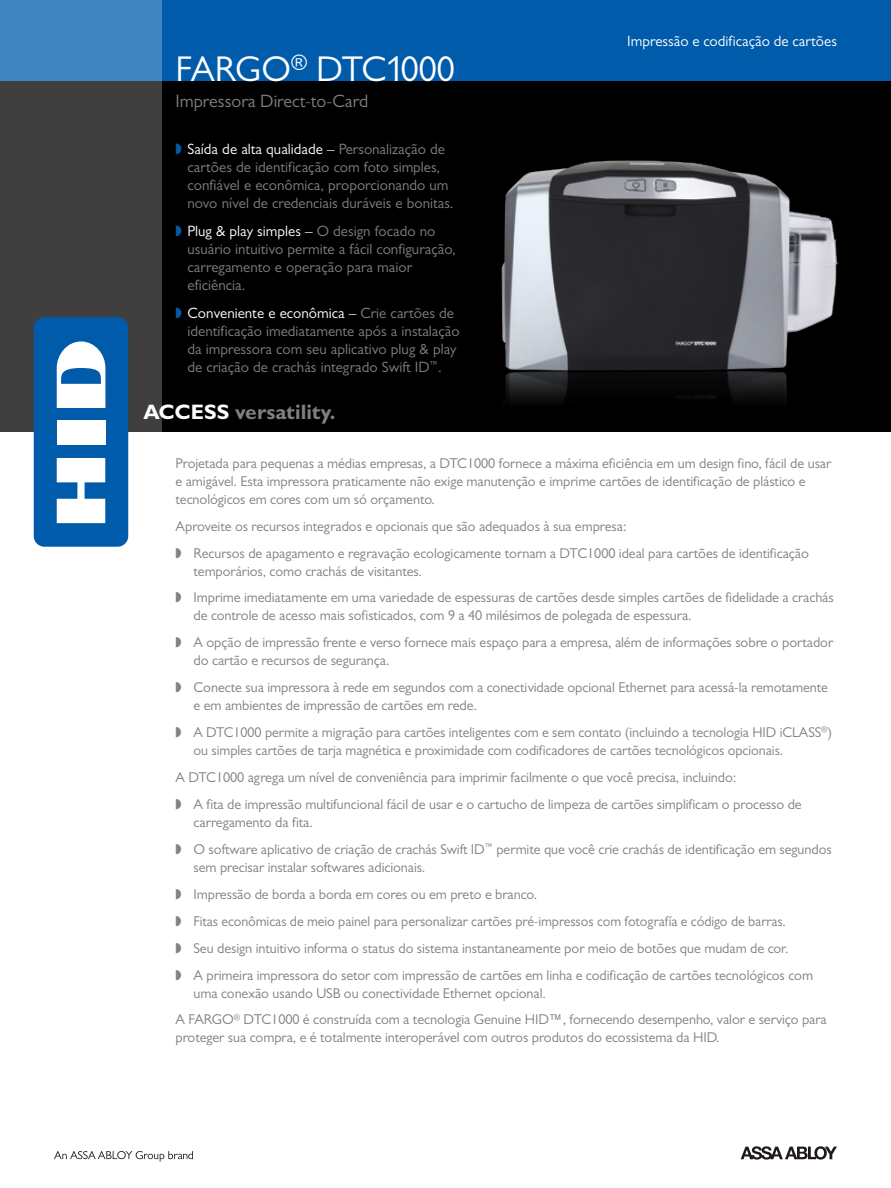
<style>
.page{position:relative;width:891px;height:1188px;background:#fff}
.page>*{position:absolute;margin:0;border:0;box-sizing:border-box;transform-origin:0 0}
.t1{font:36px "Gill Sans MT Pro";letter-spacing:-.015em;color:#fff}
._1_Tagline_White{font:700 21px "Gill Sans MT Pro";color:#7e8083}
.t2{font:18px "Gill Sans MT Pro";color:#7e8083}
.t3{font:15px/18px "Gill Sans MT Pro";color:#7e8083}
.t4{font:15px "Gill Sans MT Pro";color:#fff}
.t5{font:14.25px/18px "Gill Sans MT Pro";letter-spacing:-.005em;color:#7e8083}
.s1{color:#fff}
</style>
<div class="page">
<div style="left:0;top:0;width:891px;height:81px;background:#005baa"></div>
<div style="left:0;top:81px;width:891px;height:351px;background:#000"></div>
<svg style="left:0;top:0;width:162px;height:432px;background:#3e4e5b"></svg>
<div style="left:34px;top:317px;width:94px;height:230px;background:#005baa;border-radius:11px"></div>
<div style="left:57px;top:421px;width:48px;height:24px;background:#fff"></div>
<svg style="left:57px;top:458px;width:48px;height:65px"></svg>
<svg style="left:57px;top:341px;width:48px;height:67px"></svg>
<img style="left:501px;top:160px;width:337px;height:242px">
<svg style="left:54px;top:1151px;width:139px;height:11px"></svg>
<svg style="left:741px;top:1146px;width:96px;height:14px"></svg>
<p class="t1" style="left:176px;top:47px;width:281px">FARGO<sup>®</sup> DTC1000</p>
<p class="t2" style="left:176px;top:90px;width:194px">Impressora Direct-to-Card</p>
<p class="t3" style="left:188px;top:140px;width:267px"><span class="s1">Saída de alta qualidade –</span> Personalização de cartões de identificação com foto simples, confiável e econômica, proporcionando um novo nível de credenciais duráveis e bonitas.</p>
<p class="t3" style="left:188px;top:222px;width:270px"><span class="s1">Plug &amp; play simples –</span> O design focado no usuário intuitivo permite a fácil configuração, carregamento e operação para maior eficiência.</p>
<p class="t3" style="left:188px;top:304px;width:274px"><span class="s1">Conveniente e econômica –</span> Crie cartões de identificação imediatamente após a instalação da impressora com seu aplicativo plug &amp; play de criação de crachás integrado Swift ID<sup>™</sup>.</p>
<p class="_1_Tagline_White" style="left:143px;top:399px;width:193px"><span class="s1">ACCESS</span> versatility.</p>
<p class="t4" style="left:627px;top:32px;width:211px">Impressão e codificação de cartões</p>
<p class="t5" style="left:176px;top:454px;width:657px">Projetada para pequenas a médias empresas, a DTC1000 fornece a máxima eficiência em um design fino, fácil de usar e amigável. Esta impressora praticamente não exige manutenção e imprime cartões de identificação de plástico e tecnológicos em cores com um só orçamento.</p>
<p class="t5" style="left:176px;top:517px;width:453px">Aproveite os recursos integrados e opcionais que são adequados à sua empresa:</p>
<p class="t5" style="left:194px;top:544px;width:617px">Recursos de apagamento e regravação ecologicamente tornam a DTC1000 ideal para cartões de identificação temporários, como crachás de visitantes.</p>
<p class="t5" style="left:194px;top:589px;width:642px">Imprime imediatamente em uma variedade de espessuras de cartões desde simples cartões de fidelidade a crachás de controle de acesso mais sofisticados, com 9 a 40 milésimos de polegada de espessura.</p>
<p class="t5" style="left:194px;top:633px;width:641px">A opção de impressão frente e verso fornece mais espaço para a empresa, além de informações sobre o portador do cartão e recursos de segurança.</p>
<p class="t5" style="left:194px;top:678px;width:636px">Conecte sua impressora à rede em segundos com a conectividade opcional Ethernet para acessá-la remotamente e em ambientes de impressão de cartões em rede.</p>
<p class="t5" style="left:194px;top:723px;width:640px">A DTC1000 permite a migração para cartões inteligentes com e sem contato (incluindo a tecnologia HID iCLASS<sup>®</sup>) ou simples cartões de tarja magnética e proximidade com codificadores de cartões tecnológicos opcionais.</p>
<p class="t5" style="left:176px;top:768px;width:562px">A DTC1000 agrega um nível de conveniência para imprimir facilmente o que você precisa, incluindo:</p>
<p class="t5" style="left:194px;top:795px;width:610px">A fita de impressão multifuncional fácil de usar e o cartucho de limpeza de cartões simplificam o processo de carregamento da fita.</p>
<p class="t5" style="left:194px;top:840px;width:640px">O software aplicativo de criação de crachás Swift ID<sup>™</sup> permite que você crie crachás de identificação em segundos sem precisar instalar softwares adicionais.</p>
<p class="t5" style="left:194px;top:885px;width:345px">Impressão de borda a borda em cores ou em preto e branco.</p>
<p class="t5" style="left:194px;top:912px;width:594px">Fitas econômicas de meio painel para personalizar cartões pré-impressos com fotografía e código de barras.</p>
<p class="t5" style="left:194px;top:939px;width:597px">Seu design intuitivo informa o status do sistema instantaneamente por meio de botões que mudam de cor.</p>
<p class="t5" style="left:194px;top:966px;width:621px">A primeira impressora do setor com impressão de cartões em linha e codificação de cartões tecnológicos com uma conexão usando USB ou conectividade Ethernet opcional.</p>
<p class="t5" style="left:176px;top:1011px;width:653px">A FARGO<sup>®</sup> DTC1000 é construída com a tecnologia Genuine HID™, fornecendo desempenho, valor e serviço para proteger sua compra, e é totalmente interoperável com outros produtos do ecossistema da HID.</p>
</div>
